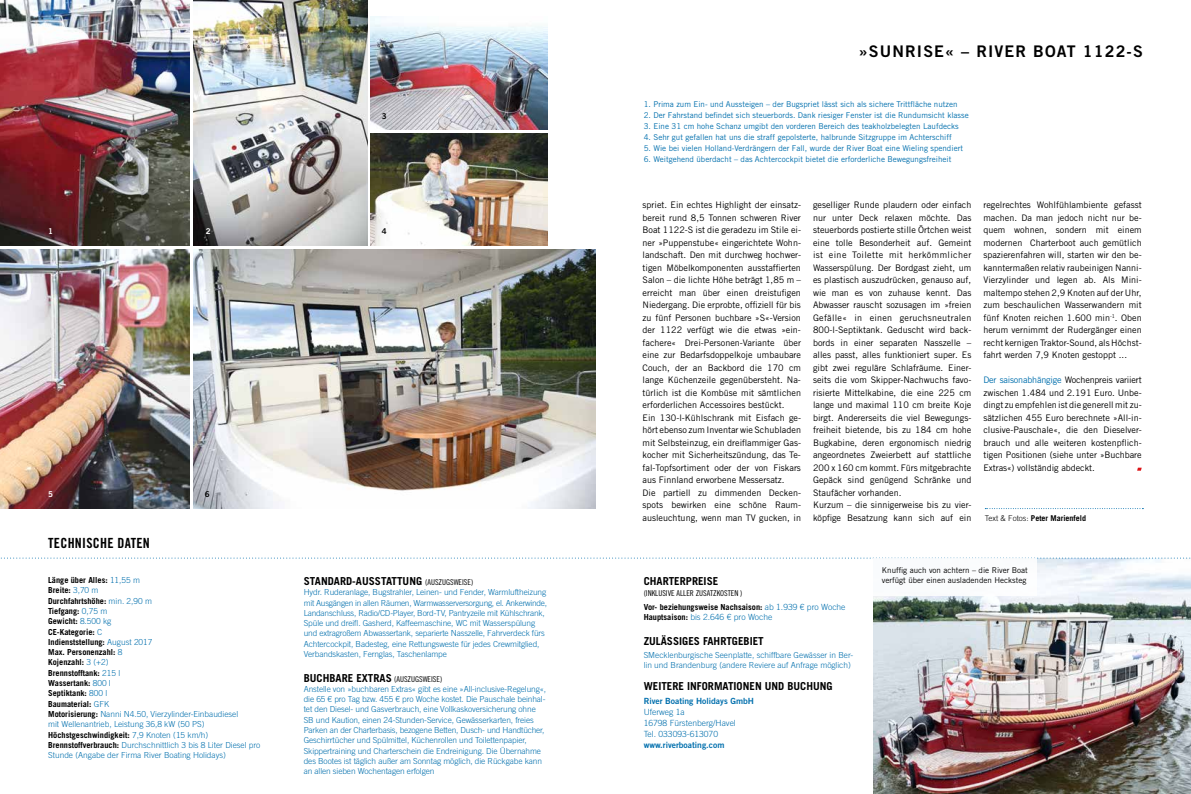
<style>
.page{position:relative;width:1191px;height:794px;background:#fff}
.page>*{position:absolute;margin:0;border:0;box-sizing:border-box;transform-origin:0 0}
.t1{font:16px "Trade Gothic LT Std Bd 2";letter-spacing:.07em;color:#000}
.t2{font:14px "Trade Gothic LT Std Bd Cn 20";letter-spacing:.02em;color:#000}
.t3{font:700 11px "Trade Gothic LT Std";color:#000}
.t4{font:9px/12.5px "Trade Gothic LT Std";color:#000}
.t5{font:300 8.5px/11px "Trade Gothic LT Std";color:#006fad}
.t6{font:8.5px "Trade Gothic LT Std Bd 2";color:#006fad}
.t7{font:300 8.3px/10.3px "Trade Gothic LT Std";letter-spacing:-.01em;color:#006fad}
.t8{font:700 8.3px "Trade Gothic LT Std";color:#000}
.t9{font:8px "Trade Gothic LT Std";color:#006fad}
.t10{font:8px/10px "Trade Gothic LT Std";color:#000}
.t11{font:8px "Trade Gothic LT Std Cn 18";color:#000}
.t12{font:700 8px "Trade Gothic LT Std";color:#000}
.t13{font:8px "Trade Gothic LT Std Bd 2";color:#fff}
.t14{font:8px "Trade Gothic LT Std Bd 2";color:#000}
.s1{font-weight:700;color:#000}
.s2{font-family:"Trade Gothic LT Std Cn 18";font-weight:400;font-size:8px}
.s3{color:#006fad}
.s4{font-weight:300}
.s5{font-weight:300;font-size:8.5px;color:#006fad}
.s6{font-weight:700;font-size:8.3px;color:#000}
</style>
<div class="page">
<img style="left:873px;top:559px;width:318px;height:235px">
<svg style="left:1137px;top:468px;width:4px;height:3px"></svg>
<svg style="left:985px;top:508px;width:158px;height:1px"></svg>
<img style="left:0;top:0;width:189px;height:246px">
<img style="left:371px;top:133px;width:176px;height:113px">
<img style="left:371px;top:17px;width:176px;height:112px">
<img style="left:0;top:249px;width:189px;height:260px">
<img style="left:194px;top:249px;width:401px;height:260px">
<svg style="left:1px;top:557px;width:1190px;height:1px"></svg>
<img style="left:194px;top:0;width:173px;height:246px">
<div style="left:873px;top:558px;width:163px;height:38px;background:#fff"></div>
<p class="t14" style="left:382px;top:111px;width:6px">3</p>
<p class="t13" style="left:48px;top:226px;width:6px">1</p>
<p class="t14" style="left:382px;top:226px;width:6px">4</p>
<p class="t13" style="left:206px;top:226px;width:6px">2</p>
<p class="t13" style="left:48px;top:489px;width:6px">5</p>
<p class="t14" style="left:205px;top:489px;width:6px">6</p>
<h2 class="t2" style="left:48px;top:534px;width:103px">TECHNISCHE DATEN</h2>
<p class="t7" style="left:48px;top:575px;width:214px"><span class="s1">Länge über Alles:</span> 11,55 m<br><span class="s1">Breite:</span> 3,70 m<br><span class="s1">Durchfahrtshöhe:</span> min. 2,90 m<br><span class="s1">Tiefgang:</span> 0,75 m<br><span class="s1">Gewicht:</span> 8.500 kg<br><span class="s1">CE-Kategorie:</span> C<br><span class="s1">Indienststellung:</span> August 2017<br><span class="s1">Max. Personenzahl:</span> 8<br><span class="s1">Kojenzahl:</span> 3 (+2)<br><span class="s1">Brennstofftank:</span> 215 l<br><span class="s1">Wassertank:</span> 800 l<br><span class="s1">Septiktank:</span> 800 l<br><span class="s1">Baumaterial:</span> GFK<br><span class="s1">Motorisierung:</span> Nanni N4.50, Vierzylinder-Einbaudiesel<br>mit Wellenantrieb, Leistung 36,8 kW (50 PS)<br><span class="s1">Höchstgeschwindigkeit:</span> 7,9 Knoten (15 km/h)<br><span class="s1">Brennstoffverbrauch:</span> Durchschnittlich 3 bis 8 Liter Diesel pro<br>Stunde (Angabe der Firma River Boating Holidays)</p>
<p class="t3" style="left:304px;top:574px;width:171px">STANDARD-AUSSTATTUNG <span class="s2">(AUSZUGSWEISE)</span></p>
<p class="t7" style="left:304px;top:587px;width:245px">Hydr. Ruderanlage, Bugstrahler, Leinen- und Fender, Warmluftheizung mit Ausgängen in allen Räumen, Warmwasserversorgung, el. Ankerwinde, Landanschluss, Radio/CD-Player, Bord-TV, Pantryzeile mit Kühlschrank, Spüle und dreifl. Gasherd, Kaffeemaschine, WC mit Wasserspülung und extragroßem Abwassertank, separierte Nasszelle, Fahrverdeck fürs Achtercockpit, Badesteg, eine Rettungsweste für jedes Crewmitglied, Verbandskasten, Fernglas, Taschenlampe</p>
<p class="t3" style="left:304px;top:671px;width:140px">BUCHBARE EXTRAS <span class="s2">(AUSZUGSWEISE)</span></p>
<p class="t7" style="left:304px;top:683px;width:244px">Anstelle von »buchbaren Extras« gibt es eine »All-inclusive-Regelung«, die 65 € pro Tag bzw. 455 € pro Woche kostet. Die Pauschale beinhal&shy;tet den Diesel- und Gasverbrauch, eine Vollkaskoversicherung ohne SB und Kaution, einen 24-Stunden-Service, Gewässerkarten, freies Parken an der Charterbasis, bezogene Betten, Dusch- und Handtücher, Geschirrtücher und Spülmittel, Küchenrollen und Toilettenpapier, Skippertraining und Charterschein die Endreinigung. Die Übernahme des Bootes ist täglich außer am Sonntag möglich, die Rückgabe kann an allen sieben Wochentagen erfolgen</p>
<h1 class="t1" style="left:859px;top:41px;width:285px">»SUNRISE« – RIVER BOAT 1122-S</h1>
<p class="t9" style="left:643px;top:99px;width:315px">1. Prima zum Ein- und Aussteigen – der Bugspriet lässt sich als sichere Trittfläche nutzen</p>
<p class="t9" style="left:643px;top:110px;width:326px">2. Der Fahrstand befindet sich steuerbords. Dank riesiger Fenster ist die Rundumsicht klasse</p>
<p class="t9" style="left:643px;top:121px;width:316px">3. Eine 31 cm hohe Schanz umgibt den vorderen Bereich des teakholzbelegten Laufdecks</p>
<p class="t9" style="left:643px;top:132px;width:309px">4. Sehr gut gefallen hat uns die straff gepolsterte, halbrunde Sitzgruppe im Achterschiff</p>
<p class="t9" style="left:643px;top:143px;width:321px">5. Wie bei vielen Holland-Verdrängern der Fall, wurde der River Boat eine Wieling spendiert</p>
<p class="t9" style="left:643px;top:154px;width:309px">6. Weitgehend überdacht – das Achtercockpit bietet die erforderliche Bewegungsfreiheit</p>
<p class="t4" style="left:642px;top:198px;width:160px">spriet. Ein echtes Highlight der einsatz&shy;bereit rund 8,5 Tonnen schweren River Boat 1122-S ist die geradezu im Stile ei&shy;ner »Puppenstube« eingerichtete Wohn&shy;landschaft. Den mit durchweg hochwer&shy;tigen Möbelkomponenten ausstaffierten Salon – die lichte Höhe beträgt 1,85 m – erreicht man über einen dreistufigen Niedergang. Die erprobte, offiziell für bis zu fünf Personen buchbare »S«-Version der 1122 verfügt wie die etwas »ein&shy;fachere« Drei-Personen-Variante über eine zur Bedarfsdoppelkoje umbaubare Couch, der an Backbord die 170 cm lange Küchenzeile gegenübersteht. Na&shy;türlich ist die Kombüse mit sämtlichen erforderlichen Accessoires bestückt.<br>Ein 130-l-Kühlschrank mit Eisfach ge&shy;hört ebenso zum Inventar wie Schubladen mit Selbsteinzug, ein dreiflammiger Gas&shy;kocher mit Sicherheitszündung, das Te&shy;fal-Topfsortiment oder der von Fiskars aus Finnland erworbene Messersatz.<br>Die partiell zu dimmenden Decken&shy;spots bewirken eine schöne Raum&shy;ausleuchtung, wenn man TV gucken, in</p>
<p class="t4" style="left:813px;top:198px;width:160px">geselliger Runde plaudern oder einfach nur unter Deck relaxen möchte. Das steuerbords postierte stille Örtchen weist eine tolle Besonderheit auf. Gemeint ist eine Toilette mit herkömmlicher Wasserspülung. Der Bordgast zieht, um es plastisch auszudrücken, genauso auf, wie man es von zuhause kennt. Das Abwasser rauscht sozusagen im »freien Gefälle« in einen geruchsneutralen 800-l-Septiktank. Geduscht wird back&shy;bords in einer separaten Nasszelle – alles passt, alles funktioniert super. Es gibt zwei reguläre Schlafräume. Einer&shy;seits die vom Skipper-Nachwuchs favo&shy;risierte Mittelkabine, die eine 225 cm lange und maximal 110 cm breite Koje birgt. Andererseits die viel Bewegungs&shy;freiheit bietende, bis zu 184 cm hohe Bugkabine, deren ergonomisch niedrig angeordnetes Zweierbett auf stattliche 200 x 160 cm kommt. Fürs mitgebrachte Gepäck sind genügend Schränke und Staufächer vorhanden.<br>Kurzum – die sinnigerweise bis zu vier&shy;köpfige Besatzung kann sich auf ein</p>
<p class="t4" style="left:983px;top:199px;width:160px;text-align:justify">regelrechtes Wohlfühlambiente gefasst machen. Da man jedoch nicht nur be&shy;quem wohnen, sondern mit einem modernen Charterboot auch gemütlich spazierenfahren will, starten wir den be&shy;kanntermaßen relativ raubeinigen Nanni-Vierzylinder und legen ab. Als Mini&shy;maltempo stehen 2,9 Knoten auf der Uhr, zum beschaulichen Wasserwandern mit fünf Knoten reichen 1.600 min<sup>-1</sup>. Oben herum vernimmt der Rudergänger einen recht kernigen Traktor-Sound, als Höchst&shy;fahrt werden 7,9 Knoten gestoppt ...</p>
<p class="t4" style="left:983px;top:373px;width:160px;text-align:justify"><span class="s3">Der saisonabhängige</span> Wochenpreis variiert zwischen 1.484 und 2.191 Euro. Unbe&shy;dingt zu empfehlen ist die generell mit zu&shy;sätzlichen 455 Euro berechnete »All-in&shy;clusive-Pauschale«, die den Dieselver&shy;brauch und alle weiteren kostenpflich&shy;tigen Positionen (siehe unter »Buchbare Extras«) vollständig abdeckt.</p>
<p class="t12" style="left:985px;top:513px;width:103px"><span class="s4">Text &amp; Fotos:</span> Peter Marienfeld</p>
<p class="t3" style="left:643px;top:574px;width:76px">CHARTERPREISE</p>
<p class="t11" style="left:643px;top:588px;width:100px">(INKLUSIVE ALLER ZUSATZKOSTEN )</p>
<p class="t8" style="left:643px;top:602px;width:203px">Vor- beziehungsweise Nachsaison: <span class="s5">ab 1.939 € pro Woche</span></p>
<p class="t5" style="left:643px;top:611px;width:130px"><span class="s6">Hauptsaison:</span> bis 2.646 € pro Woche</p>
<p class="t3" style="left:643px;top:634px;width:122px">ZULÄSSIGES FAHRTGEBIET</p>
<p class="t7" style="left:643px;top:650px;width:211px">SMecklenburgische Seenplatte, schiffbare Gewässer in Ber&shy;lin und Brandenburg (andere Reviere auf Anfrage möglich)</p>
<p class="t3" style="left:643px;top:679px;width:190px">WEITERE INFORMATIONEN UND BUCHUNG</p>
<p class="t6" style="left:643px;top:695px;width:112px">River Boating Holidays GmbH</p>
<p class="t5" style="left:643px;top:706px;width:94px">Uferweg 1a<br>16798 Fürstenberg/Havel<br>Tel. 033093-613070</p>
<p class="t6" style="left:643px;top:739px;width:82px">www.riverboating.com</p>
<p class="t10" style="left:882px;top:564px;width:147px">Knuffig auch von achtern – die River Boat verfügt über einen ausladenden Hecksteg</p>
</div>
